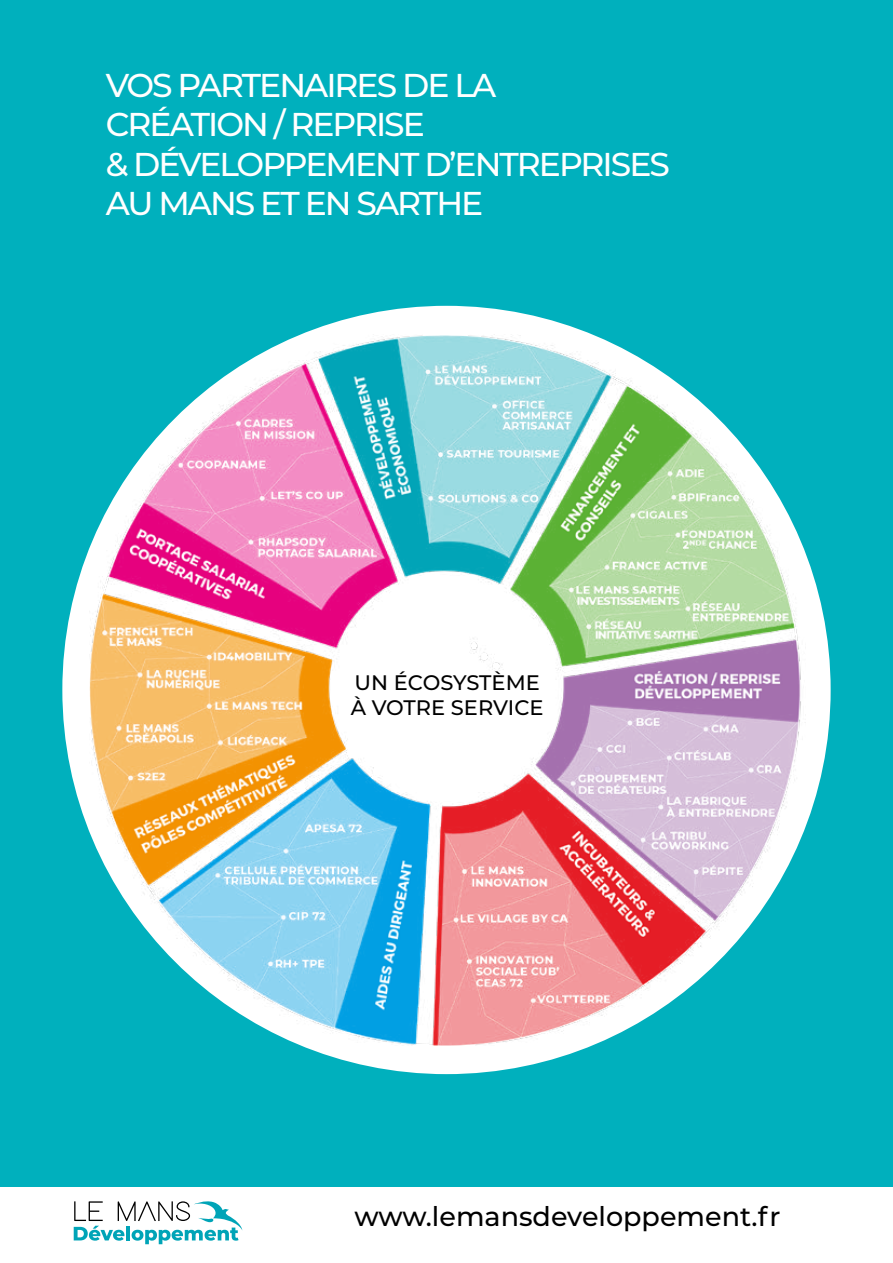
<style>
.page{position:relative;width:893px;height:1263px;background:#00b0bd}
.page>*{position:absolute;margin:0;border:0;box-sizing:border-box;transform-origin:0 0}
.t1{font:500 33px/39.6px "Montserrat";letter-spacing:-.06em;color:#fff}
.t2{font:500 27px "Montserrat";color:#000}
.t3{font:500 21px/25.2px "Montserrat";color:#000}
</style>
<div class="page">
<div style="left:0;top:1187px;width:893px;height:76px;background:#fff"></div>
<div style="left:62px;top:306px;width:769px;height:768px;background:#fff;border-radius:50%"></div>
<svg style="left:74px;top:1201px;width:168px;height:43px"></svg>
<img style="left:89px;top:334px;width:717px;height:712px">
<p class="t1" style="left:106px;top:64px;width:566px">VOS PARTENAIRES DE LA<br>CRÉATION / REPRISE<br>&amp; DÉVELOPPEMENT D’ENTREPRISES<br>AU MANS ET EN SARTHE</p>
<p class="t3" style="left:351px;top:669px;width:195px">UN ÉCOSYSTÈME<br>À VOTRE SERVICE</p>
<p class="t2" style="left:354px;top:1197px;width:428px">www.lemansdeveloppement.fr</p>
</div>
